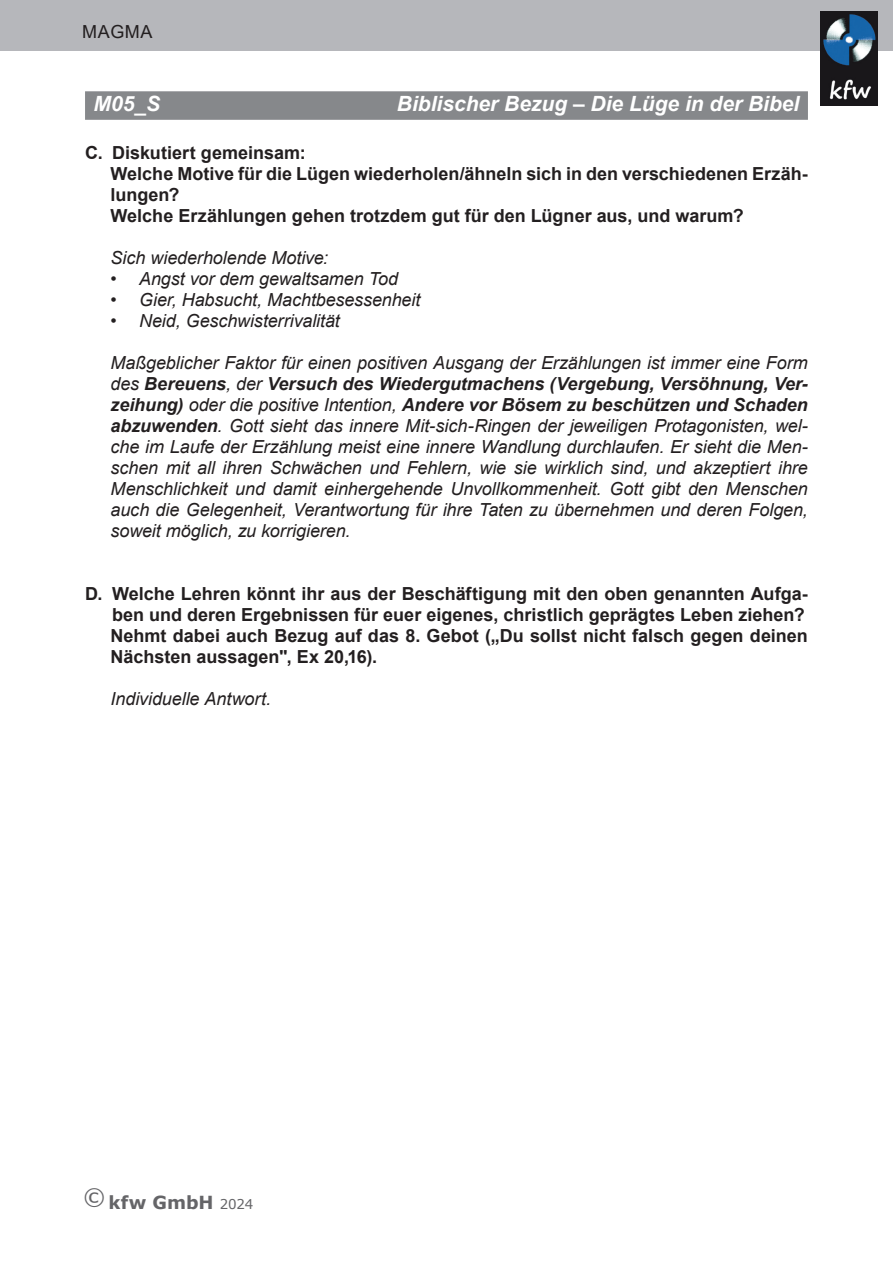
<style>
.page{position:relative;width:893px;height:1263px;background:#fff}
.page>*{position:absolute;margin:0;border:0;box-sizing:border-box;transform-origin:0 0}
.t1{font:italic 700 21px "Arial";color:#fff}
.t2{font:italic 18px/21px "Arial";letter-spacing:-.005em;color:#231f20;text-align:justify}
.t3{font:700 18px/21px "Arial";color:#231f20}
.t4{font:700 18px "Verdana";color:#656568}
.t5{font:18px "Arial";letter-spacing:.035em;color:#231f20}
.s1{font-weight:700}
.s2{font-weight:400;font-size:13.5px}
</style>
<div class="page">
<div style="left:0;top:0;width:893px;height:51px;background:#b6b7bb"></div>
<img style="left:821px;top:11px;width:56px;height:94px">
<div style="left:85px;top:91px;width:723px;height:29px;background:#86888b"></div>
<p class="t5" style="left:82px;top:20px;width:72px">MAGMA</p>
<p class="t1" style="left:94px;top:90px;width:68px">M05_S</p>
<p class="t1" style="left:397px;top:90px;width:404px">Biblischer Bezug – Die Lüge in der Bibel</p>
<p class="t3" style="left:111px;top:142px;width:699px;text-indent:-26px">C. Diskutiert gemeinsam:<br>Welche Motive für die Lügen wiederholen/ähneln sich in den verschiedenen Erzäh&shy;lungen?<br>Welche Erzählungen gehen trotzdem gut für den Lügner aus, und warum?</p>
<p class="t2" style="left:111px;top:247px;width:219px">Sich wiederholende Motive:</p>
<p class="t2" style="left:111px;top:268px;width:289px">• Angst vor dem gewaltsamen Tod</p>
<p class="t2" style="left:111px;top:289px;width:311px">• Gier, Habsucht, Machtbesessenheit</p>
<p class="t2" style="left:111px;top:310px;width:231px">• Neid, Geschwisterrivalität</p>
<p class="t2" style="left:111px;top:352px;width:699px">Maßgeblicher Faktor für einen positiven Ausgang der Erzählungen ist immer eine Form des <span class="s1">Bereuens</span>, der <span class="s1">Versuch des Wiedergutmachens (Vergebung, Versöhnung, Ver&shy;zeihung)</span> oder die positive Intention, <span class="s1">Andere vor Bösem zu beschützen und Schaden abzuwenden</span>. Gott sieht das innere Mit-sich-Ringen der jeweiligen Protagonisten, wel&shy;che im Laufe der Erzählung meist eine innere Wandlung durchlaufen. Er sieht die Men&shy;schen mit all ihren Schwächen und Fehlern, wie sie wirklich sind, und akzeptiert ihre Menschlichkeit und damit einhergehende Unvollkommenheit. Gott gibt den Menschen auch die Gelegenheit, Verantwortung für ihre Taten zu übernehmen und deren Folgen, soweit möglich, zu korrigieren.</p>
<p class="t3" style="left:111px;top:583px;width:699px;text-indent:-26px">D. Welche Lehren könnt ihr aus der Beschäftigung mit den oben genannten Aufga&shy;ben und deren Ergebnissen für euer eigenes, christlich geprägtes Leben ziehen?<br>Nehmt dabei auch Bezug auf das 8. Gebot („Du sollst nicht falsch gegen deinen Nächsten aussagen", Ex 20,16).</p>
<p class="t2" style="left:111px;top:689px;width:162px">Individuelle Antwort.</p>
<p class="t4" style="left:83px;top:1190px;width:172px"><sup>©</sup> kfw GmbH <span class="s2">2024</span></p>
</div>
